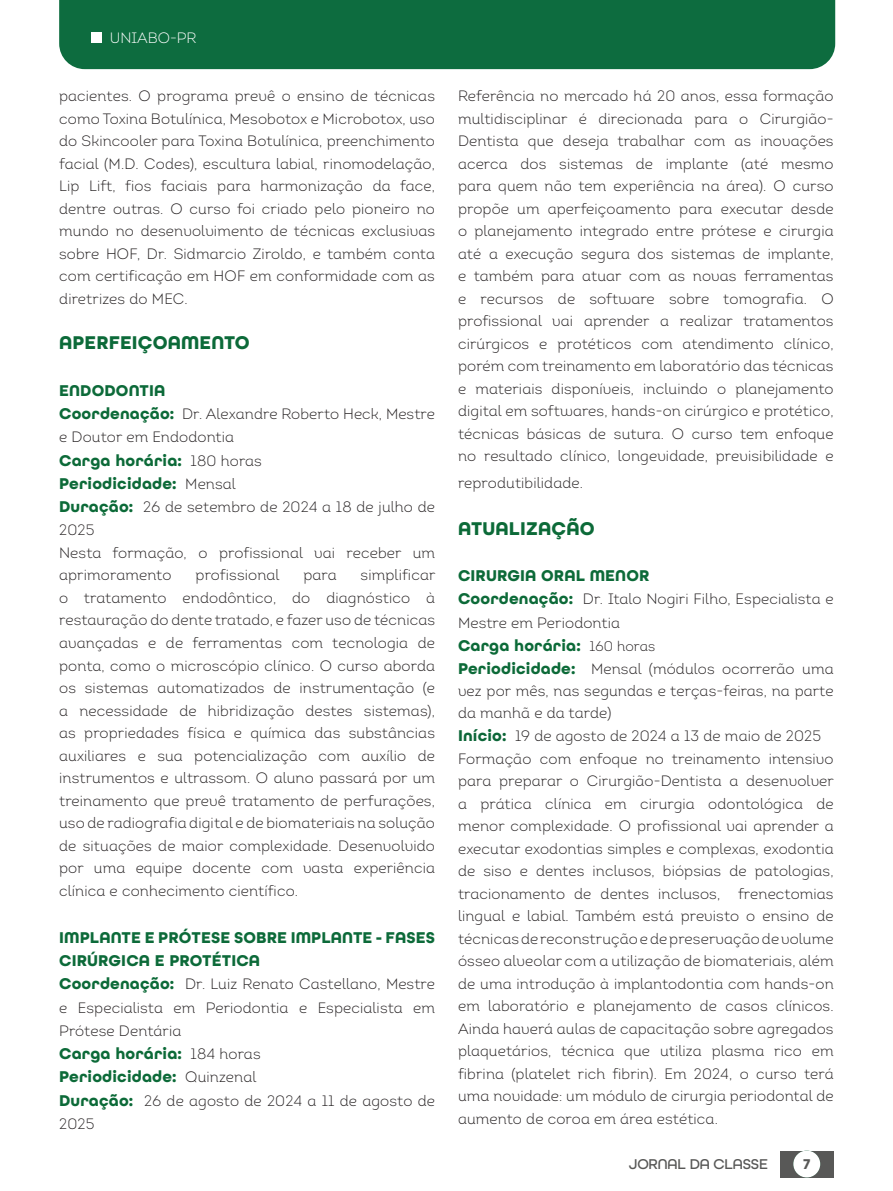
<style>
.page{position:relative;width:893px;height:1191px;background:#fff}
.page>*{position:absolute;margin:0;border:0;box-sizing:border-box;transform-origin:0 0}
.t1{font:700 19.5px "All Round Gothic";letter-spacing:.01em;color:#0c6a39}
.t2{font:700 19.5px "All Round Gothic";letter-spacing:.01em;color:#0c6a38}
.t3{font:700 16.5px/23.2px "All Round Gothic";letter-spacing:.01em;color:#0c6a38}
.t4{font:700 16.5px/23.2px "All Round Gothic";letter-spacing:.01em;color:#0c6a39}
.t5{font:15px/22.5px "Intro Light Alt";letter-spacing:.01em;color:#231f20;text-align:justify}
.t6{font:500 15px "All Round Gothic";letter-spacing:-.01em;color:#585857}
.t7{font:15px "Intro Light Alt";color:#fff}
.t8{font:700 15px "All Round Gothic";color:#585857}
.s1{font-family:"All Round Gothic";font-weight:700;font-size:16.5px;color:#0c6a38}
.s2{font-family:"Intro Light Alt";font-weight:400;font-size:15px;color:#231f20}
.s3{font-family:"Intro Light Alt";font-weight:400;font-size:13.95px;color:#231f20}
.s4{font-family:"All Round Gothic";font-weight:700;font-size:16.5px;color:#0c6638}
</style>
<div class="page">
<div style="left:780px;top:1150px;width:54px;height:27px;background:#585857"></div>
<div style="left:793px;top:1150px;width:27px;height:27px;background:#fff;border-radius:50%"></div>
<div style="left:59px;top:0;width:776px;height:69px;background:#0d6c3f"></div>
<div style="left:91px;top:32px;width:11px;height:11px;background:#fff"></div>
<p class="t7" style="left:110px;top:28px;width:88px">UNIABO-PR</p>
<p class="t5" style="left:59px;top:84px;width:377px">pacientes. O programa prevê o ensino de técnicas como Toxina Botulínica, Mesobotox e Microbotox, uso do Skincooler para Toxina Botulínica, preenchimento facial (M.D. Codes), escultura labial, rinomodelação, Lip Lift, fios faciais para harmonização da face, dentre outras. O curso foi criado pelo pioneiro no mundo no desenvolvimento de técnicas exclusivas sobre HOF, Dr. Sidmarcio Ziroldo, e também conta com certificação em HOF em conformidade com as diretrizes do MEC.</p>
<h1 class="t1" style="left:59px;top:331px;width:192px">APERFEIÇOAMENTO</h1>
<p class="t4" style="left:59px;top:379px;width:108px">ENDODONTIA</p>
<p class="t5" style="left:59px;top:402px;width:377px;line-height:23.2px"><span class="s1">Coordenação:</span> Dr. Alexandre Roberto Heck, Mestre e Doutor em Endodontia</p>
<p class="t3" style="left:59px;top:449px;width:204px">Carga horária: <span class="s2">180 horas<br></span>Periodicidade: <span class="s2">Mensal</span></p>
<p class="t5" style="left:59px;top:495px;width:377px;text-align:left"><span class="s1">Duração:</span> 26 de setembro de 2024 a 18 de julho de<br>2025<br>Nesta formação, o profissional vai receber um aprimoramento</p>
<p class="t5" style="left:59px;top:564px;width:378px;text-indent:301px">simplificar o tratamento endodôntico, do diagnóstico à restauração do dente tratado, e fazer uso de técnicas avançadas e de ferramentas com tecnologia de ponta, como o microscópio clínico. O curso aborda os sistemas automatizados de instrumentação (e a necessidade de hibridização destes sistemas), as propriedades física e química das substâncias auxiliares e sua potencialização com auxílio de instrumentos e ultrassom. O aluno passará por um treinamento que prevê tratamento de perfurações, uso de radiografia digital e de biomateriais na solução de situações de maior complexidade. Desenvolvido por uma equipe docente com vasta experiência clínica e conhecimento científico.</p>
<p class="t4" style="left:59px;top:926px;width:377px">IMPLANTE E PRÓTESE SOBRE IMPLANTE - FASES<br>CIRÚRGICA E PROTÉTICA</p>
<p class="t5" style="left:59px;top:972px;width:377px;line-height:23.2px"><span class="s1">Coordenação:</span> Dr. Luiz Renato Castellano, Mestre e Especialista em Periodontia e Especialista em Prótese Dentária</p>
<p class="t3" style="left:59px;top:1042px;width:203px">Carga horária: <span class="s2">184 horas<br></span>Periodicidade: <span class="s2">Quinzenal</span></p>
<p class="t5" style="left:59px;top:1088px;width:377px;line-height:23.2px"><span class="s1">Duração:</span> 26 de agosto de 2024 a 11 de agosto de<br>2025</p>
<p class="t5" style="left:196px;top:564px;width:85px">profissional</p>
<p class="t5" style="left:303px;top:564px;width:35px">para</p>
<p class="t5" style="left:458px;top:84px;width:377px">Referência no mercado há 20 anos, essa formação multidisciplinar é direcionada para o Cirurgião-Dentista que deseja trabalhar com as inovações acerca dos sistemas de implante (até mesmo para quem não tem experiência na área). O curso propõe um aperfeiçoamento para executar desde o planejamento integrado entre prótese e cirurgia até a execução segura dos sistemas de implante, e também para atuar com as novas ferramentas e recursos de software sobre tomografia. O profissional vai aprender a realizar tratamentos cirúrgicos e protéticos com atendimento clínico, porém com treinamento em laboratório das técnicas e materiais disponíveis, incluindo o planejamento digital em softwares, hands-on cirúrgico e protético, técnicas básicas de sutura. O curso tem enfoque no resultado clínico, longevidade, previsibilidade e</p>
<p class="t5" style="left:458px;top:471px;width:126px">reprodutibilidade.</p>
<h1 class="t2" style="left:458px;top:516px;width:138px">ATUALIZAÇÃO</h1>
<p class="t3" style="left:458px;top:564px;width:193px">CIRURGIA ORAL MENOR</p>
<p class="t5" style="left:458px;top:587px;width:377px;line-height:23.2px"><span class="s1">Coordenação:</span> Dr. Italo Nogiri Filho, Especialista e<br>Mestre em Periodontia</p>
<p class="t3" style="left:458px;top:634px;width:199px">Carga horária: <span class="s3">160 horas</span></p>
<p class="t5" style="left:458px;top:658px;width:377px;line-height:21.8px"><span class="s1">Periodicidade:</span> Mensal (módulos ocorrerão uma vez por mês, nas segundas e terças-feiras, na parte da manhã e da tarde)</p>
<p class="t5" style="left:458px;top:724px;width:377px;text-align:left"><span class="s4">Início:</span> 19 de agosto de 2024 a 13 de maio de 2025<br>Formação com enfoque no treinamento intensivo para preparar o Cirurgião-Dentista a desenvolver a prática clínica em cirurgia odontológica de menor complexidade. O profissional vai aprender a executar exodontias simples e complexas, exodontia de siso e dentes inclusos, biópsias de patologias, tracionamento de dentes inclusos, frenectomias lingual e labial. Também está previsto o ensino de técnicas de reconstrução e de preservação de volume ósseo alveolar com a utilização de biomateriais, além de uma introdução à implantodontia com hands-on em laboratório e planejamento de casos clínicos.<br>Ainda haverá aulas de capacitação sobre agregados plaquetários, técnica que utiliza plasma rico em fibrina (platelet rich fibrin). Em 2024, o curso terá uma novidade: um módulo de cirurgia periodontal de aumento de coroa em área estética.</p>
<p class="t6" style="left:629px;top:1154px;width:141px">JORNAL DA CLASSE</p>
<p class="t8" style="left:803px;top:1154px;width:9px">7</p>
</div>
